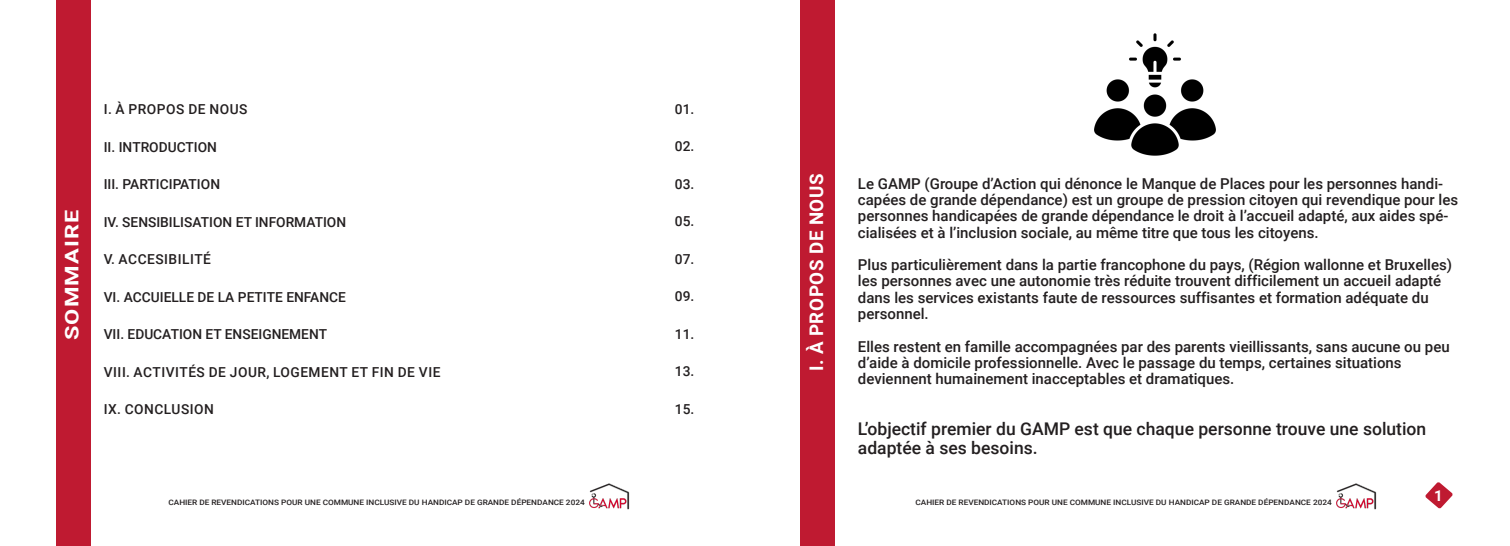
<style>
.page{position:relative;width:1510px;height:546px;background:#fff}
.page>*{position:absolute;margin:0;border:0;box-sizing:border-box;transform-origin:0 0}
.t1{font:700 18.75px "Roboto";letter-spacing:.035em;color:#fff}
.t2{font:700 18.75px "Roboto";letter-spacing:.035em;color:#fff;scale:1.25 1}
.t3{font:500 17.5px/18.8px "Roboto";color:#231f20}
.t4{font:500 15px/16.2px "Roboto";color:#231f20}
.t5{font:700 15px "Roboto";color:#fff}
.t6{font:500 13.75px "Roboto";color:#231f20}
.t7{font:500 13.75px "Roboto";letter-spacing:.035em;color:#231f20}
.t8{font:500 7.5px "Roboto";color:#231f20;scale:1.1 1}
</style>
<div class="page">
<div style="left:800px;top:0;width:34px;height:546px;background:#bf1a31"></div>
<svg style="left:1425px;top:482px;width:27px;height:26px"></svg>
<img style="left:1336px;top:483px;width:41px;height:27px">
<img style="left:589px;top:483px;width:41px;height:27px">
<div style="left:56px;top:0;width:34px;height:546px;background:#bf1a31"></div>
<img style="left:1094px;top:33px;width:122px;height:123px">
<p class="t2" style="left:59px;top:340px;width:106px;rotate:-90deg">SOMMAIRE</p>
<p class="t7" style="left:104px;top:99px;width:145px">I. À PROPOS DE NOUS</p>
<p class="t6" style="left:104px;top:137px;width:115px">II. INTRODUCTION</p>
<p class="t6" style="left:104px;top:174px;width:118px">III. PARTICIPATION</p>
<p class="t6" style="left:104px;top:212px;width:244px">IV. SENSIBILISATION ET INFORMATION</p>
<p class="t7" style="left:104px;top:249px;width:109px">V. ACCESIBILITÉ</p>
<p class="t6" style="left:104px;top:287px;width:244px">VI. ACCUIELLE DE LA PETITE ENFANCE</p>
<p class="t6" style="left:104px;top:324px;width:225px">VII. EDUCATION ET ENSEIGNEMENT</p>
<p class="t7" style="left:104px;top:362px;width:338px">VIII. ACTIVITÉS DE JOUR, LOGEMENT ET FIN DE VIE</p>
<p class="t7" style="left:104px;top:399px;width:112px">IX. CONCLUSION</p>
<p class="t6" style="left:675px;top:99px;width:21px">01.</p>
<p class="t6" style="left:675px;top:137px;width:21px">02.</p>
<p class="t6" style="left:675px;top:174px;width:21px">03.</p>
<p class="t6" style="left:675px;top:212px;width:21px">05.</p>
<p class="t6" style="left:675px;top:249px;width:21px">07.</p>
<p class="t6" style="left:675px;top:287px;width:21px">09.</p>
<p class="t6" style="left:675px;top:324px;width:21px">11.</p>
<p class="t6" style="left:675px;top:362px;width:21px">13.</p>
<p class="t6" style="left:675px;top:399px;width:21px">15.</p>
<p class="t1" style="left:803px;top:370px;width:199px;rotate:-90deg">I. À PROPOS DE NOUS</p>
<p class="t4" style="left:858px;top:175px;width:601px">Le GAMP (Groupe d’Action qui dénonce le Manque de Places pour les personnes handi&shy;capées de grande dépendance) est un groupe de pression citoyen qui revendique pour les personnes handicapées de grande dépendance le droit à l’accueil adapté, aux aides spé&shy;cialisées et à l’inclusion sociale, au même titre que tous les citoyens.</p>
<p class="t4" style="left:858px;top:256px;width:596px">Plus particulièrement dans la partie francophone du pays, (Région wallonne et Bruxelles) les personnes avec une autonomie très réduite trouvent difficilement un accueil adapté dans les services existants faute de ressources suffisantes et formation adéquate du personnel.</p>
<p class="t4" style="left:858px;top:337px;width:593px">Elles restent en famille accompagnées par des parents vieillissants, sans aucune ou peu d’aide à domicile professionnelle. Avec le passage du temps, certaines situations</p>
<p class="t4" style="left:858px;top:370px;width:378px">deviennent humainement inacceptables et dramatiques.</p>
<p class="t3" style="left:858px;top:419px;width:570px">L’objectif premier du GAMP est que chaque personne trouve une solution adaptée à ses besoins.</p>
<p class="t8" style="left:168px;top:497px;width:380px">CAHIER DE REVENDICATIONS POUR UNE COMMUNE INCLUSIVE DU HANDICAP DE GRANDE DÉPENDANCE 2024</p>
<p class="t8" style="left:915px;top:497px;width:380px">CAHIER DE REVENDICATIONS POUR UNE COMMUNE INCLUSIVE DU HANDICAP DE GRANDE DÉPENDANCE 2024</p>
<p class="t5" style="left:1434px;top:484px;width:10px">1</p>
</div>
